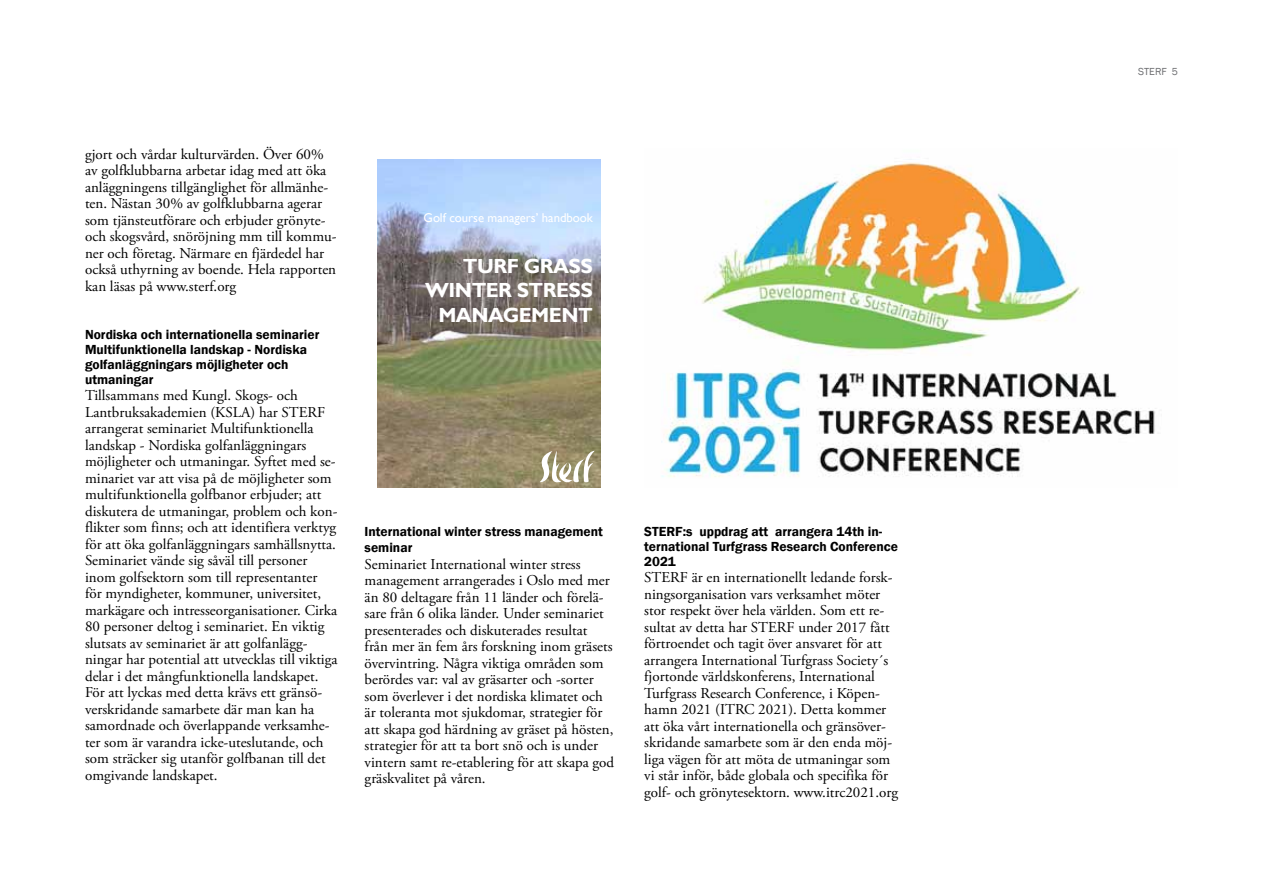
<style>
.page{position:relative;width:1263px;height:893px;background:#fff}
.page>*{position:absolute;margin:0;border:0;box-sizing:border-box;transform-origin:0 0}
.t1{font:700 20.4px/24.5px "Gill Sans";letter-spacing:-.025em;color:#fff;text-align:right}
.t2{font:15px/16.5px "Adobe Garamond Pro";color:#000}
.t3{font:600 13.5px/15px "Franklin Gothic";color:#000}
.t4{font:12.75px "Gill Sans";letter-spacing:-.005em;color:#fff}
.t5{font:10.5px "Franklin Gothic";letter-spacing:.005em;color:#6d6e71}
</style>
<div class="page">
<img style="left:661px;top:159px;width:494px;height:318px">
<img style="left:377px;top:159px;width:223px;height:328px">
<svg style="left:537px;top:451px;width:58px;height:32px"></svg>
<p class="t2" style="left:85px;top:146px;width:253px">gjort och vårdar kulturvärden. Över 60% av golfklubbarna arbetar idag med att öka anläggningens tillgänglighet för allmänhe&shy;ten. Nästan 30% av golfklubbarna agerar som tjänsteutförare och erbjuder grönyte&shy;och skogsvård, snöröjning mm till kommu&shy;ner och företag. Närmare en fjärdedel har också uthyrning av boende. Hela rapporten kan läsas på www.sterf.org</p>
<p class="t3" style="left:85px;top:327px;width:236px">Nordiska och internationella seminarier<br>Multifunktionella landskap - Nordiska golfanläggningars möjligheter och utmaningar</p>
<p class="t2" style="left:85px;top:388px;width:254px">Tillsammans med Kungl. Skogs- och Lantbruksakademien (KSLA) har STERF arrangerat seminariet Multifunktionella landskap - Nordiska golfanläggningars möjligheter och utmaningar. Syftet med se&shy;minariet var att visa på de möjligheter som multifunktionella golfbanor erbjuder; att diskutera de utmaningar, problem och kon&shy;flikter som finns; och att identifiera verktyg för att öka golfanläggningars samhällsnytta.<br>Seminariet vände sig såväl till personer inom golfsektorn som till representanter för myndigheter, kommuner, universitet, markägare och intresseorganisationer. Cirka 80 personer deltog i seminariet. En viktig slutsats av seminariet är att golfanlägg&shy;ningar har potential att utvecklas till viktiga delar i det mångfunktionella landskapet.<br>För att lyckas med detta krävs ett gränsö&shy;verskridande samarbete där man kan ha samordnade och överlappande verksamhe&shy;ter som är varandra icke-uteslutande, och som sträcker sig utanför golfbanan till det omgivande landskapet.</p>
<p class="t4" style="left:424px;top:210px;width:171px">Golf course managers’ handbook</p>
<h1 class="t1" style="left:425px;top:254px;width:169px">TURF GRASS<br>WINTER STRESS<br>MANAGEMENT</h1>
<p class="t3" style="left:365px;top:523px;width:240px;line-height:16.5px">International winter stress management seminar</p>
<p class="t2" style="left:365px;top:556px;width:251px">Seminariet International winter stress management arrangerades i Oslo med mer än 80 deltagare från 11 länder och förelä&shy;sare från 6 olika länder. Under seminariet presenterades och diskuterades resultat från mer än fem års forskning inom gräsets övervintring. Några viktiga områden som berördes var: val av gräsarter och -sorter som överlever i det nordiska klimatet och är toleranta mot sjukdomar, strategier för att skapa god härdning av gräset på hösten, strategier för att ta bort snö och is under vintern samt re-etablering för att skapa god gräskvalitet på våren.</p>
<p class="t3" style="left:644px;top:524px;width:255px;text-indent:31px">F:s uppdrag att arrangera 14th in&shy;ternational Turfgrass Research Conference<br>2021</p>
<p class="t2" style="left:644px;top:570px;width:255px">STERF är en internationellt ledande forsk&shy;ningsorganisation vars verksamhet möter stor respekt över hela världen. Som ett re&shy;sultat av detta har STERF under 2017 fått förtroendet och tagit över ansvaret för att arrangera International Turfgrass Society´s fjortonde världskonferens, International Turfgrass Research Conference, i Köpen&shy;hamn 2021 (ITRC 2021). Detta kommer att öka vårt internationella och gränsöver&shy;skridande samarbete som är den enda möj&shy;liga vägen för att möta de utmaningar som vi står inför, både globala och specifika för golf- och grönytesektorn. www.itrc2021.org</p>
<p class="t3" style="left:644px;top:524px;width:9px">STER</p>
<p class="t5" style="left:1138px;top:65px;width:41px">sTERF 5</p>
</div>
